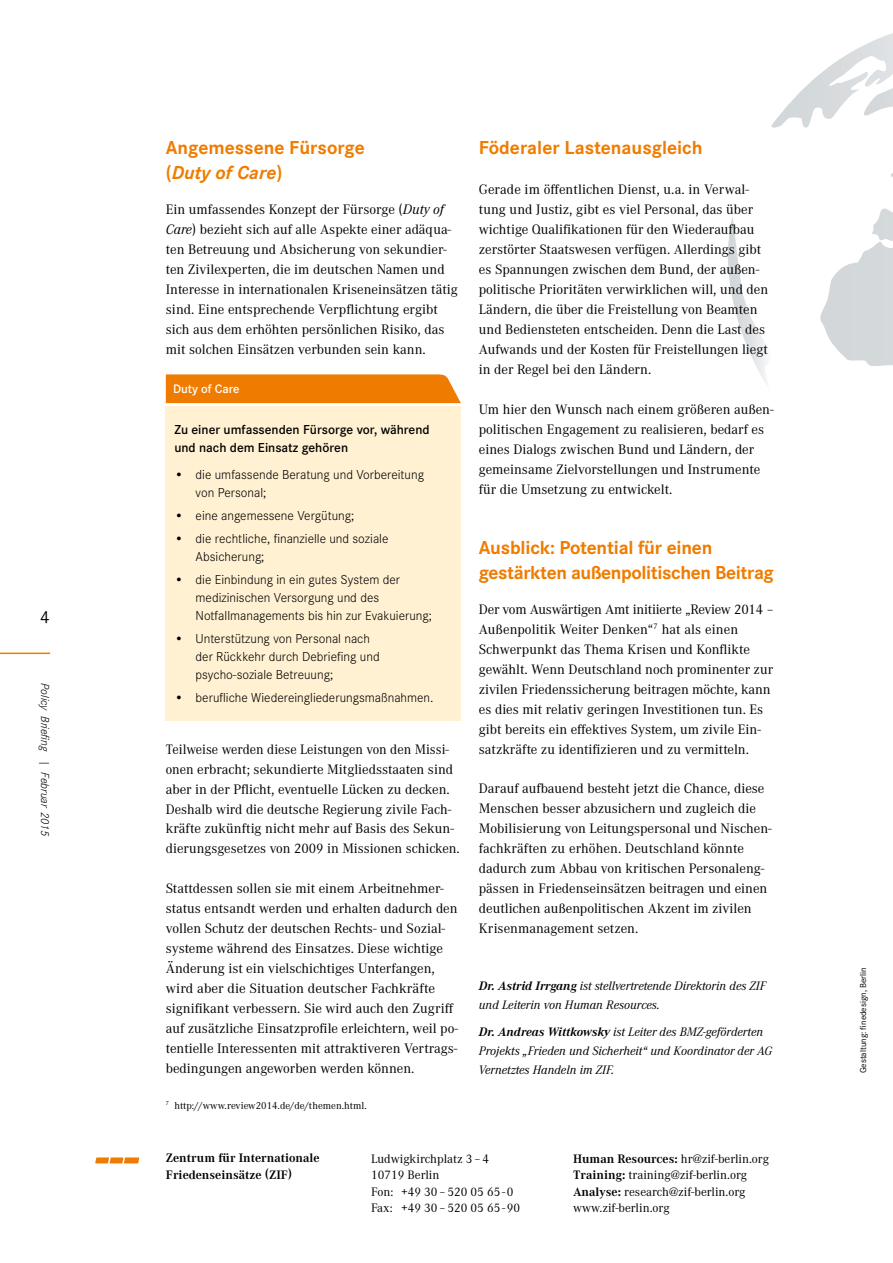
<style>
.page{position:relative;width:893px;height:1263px;background:#fff}
.page>*{position:absolute;margin:0;border:0;box-sizing:border-box;transform-origin:0 0}
.t1{font:700 19.5px/25.5px "Corporate S";letter-spacing:-.01em;color:#ef7c00}
.t2{font:18px "Corporate S";color:#000}
.t3{font:14.25px/20px "Corporate A";color:#000}
.t4{font:300 13.5px/18px "Corporate S";color:#000}
.t5{font:600 13.5px/18px "Corporate S";color:#000}
.t6{font:italic 12.75px/18.8px "Corporate A";color:#000}
.t7{font:12.75px/16.5px "Corporate A";color:#000}
.t8{font:700 12.75px/16.5px "Corporate A";color:#000}
.t9{font:600 12.75px "Corporate S";letter-spacing:-.005em;color:#fff}
.t10{font:italic 300 12px "Corporate S";color:#000}
.t11{font:10.5px "Corporate A";color:#000}
.t12{font:9px "Corporate S";color:#000}
.s1{font-style:italic}
.s2{font-weight:700}
</style>
<div class="page">
<hr style="left:0;top:653px;width:50px;height:1px;background:#ef7c00">
<svg style="left:95px;top:1157px;width:44px;height:6px"></svg>
<svg style="left:820px;top:209px;width:73px;height:157px"></svg>
<svg style="left:771px;top:33px;width:122px;height:95px"></svg>
<svg style="left:728px;top:217px;width:38px;height:166px"></svg>
<div style="left:166px;top:374px;width:295px;height:29px;background:#ef7c00"></div>
<div style="left:166px;top:407px;width:295px;height:314px;background:#fff1d2"></div>
<p class="t2" style="left:40px;top:606px;width:11px">4</p>
<p class="t10" style="left:53px;top:683px;width:154px;rotate:90deg">Policy Briefing | Februar 2015</p>
<h1 class="t1" style="left:166px;top:134px;width:200px">Angemessene Fürsorge (<span class="s1">Duty of Care</span>)</h1>
<p class="t3" style="left:166px;top:199px;width:293px">Ein umfassendes Konzept der Fürsorge (<span class="s1">Duty of Care</span>) bezieht sich auf alle Aspekte einer adäqua&shy;ten Betreuung und Absicherung von sekundier&shy;ten Zivilexperten, die im deutschen Namen und Interesse in internationalen Kriseneinsätzen tätig sind. Eine entsprechende Verpflichtung ergibt sich aus dem erhöhten persönlichen Risiko, das mit solchen Einsätzen verbunden sein kann.</p>
<p class="t9" style="left:173px;top:380px;width:68px">Duty of Care</p>
<p class="t5" style="left:174px;top:420px;width:257px">Zu einer umfassenden Fürsorge vor, während und nach dem Einsatz gehören</p>
<p class="t4" style="left:196px;top:465px;width:230px;text-indent:-21px">• die umfassende Beratung und Vorbereitung von Personal;</p>
<p class="t4" style="left:174px;top:506px;width:181px">• eine angemessene Vergütung;</p>
<p class="t4" style="left:196px;top:529px;width:194px;text-indent:-21px">• die rechtliche, finanzielle und soziale<br>Absicherung;</p>
<p class="t4" style="left:196px;top:570px;width:238px;text-indent:-21px">• die Einbindung in ein gutes System der medizinischen Versorgung und des<br>Notfallmanagements bis hin zur Evakuierung;</p>
<p class="t4" style="left:196px;top:629px;width:186px;text-indent:-21px">• Unterstützung von Personal nach der Rückkehr durch Debriefing und psycho-soziale Betreuung;</p>
<p class="t4" style="left:174px;top:688px;width:261px">• berufliche Wiedereingliederungsmaßnahmen.</p>
<p class="t3" style="left:166px;top:738px;width:295px">Teilweise werden diese Leistungen von den Missi&shy;onen erbracht; sekundierte Mitgliedsstaaten sind aber in der Pflicht, eventuelle Lücken zu decken.<br>Deshalb wird die deutsche Regierung zivile Fach&shy;kräfte zukünftig nicht mehr auf Basis des Sekun&shy;dierungsgesetzes von 2009 in Missionen schicken.</p>
<p class="t3" style="left:166px;top:878px;width:294px">Stattdessen sollen sie mit einem Arbeitnehmer&shy;status entsandt werden und erhalten dadurch den vollen Schutz der deutschen Rechts- und Sozial&shy;systeme während des Einsatzes. Diese wichtige Änderung ist ein vielschichtiges Unterfangen, wird aber die Situation deutscher Fachkräfte signifikant verbessern. Sie wird auch den Zugriff auf zusätzliche Einsatzprofile erleichtern, weil po&shy;tentielle Interessenten mit attraktiveren Vertrags&shy;bedingungen angeworben werden können.</p>
<p class="t11" style="left:166px;top:1098px;width:202px"><sup>7</sup> http://www.review2014.de/de/themen.html.</p>
<h1 class="t1" style="left:479px;top:134px;width:225px">Föderaler Lastenausgleich</h1>
<p class="t3" style="left:479px;top:179px;width:291px">Gerade im öffentlichen Dienst, u.a. in Verwal&shy;tung und Justiz, gibt es viel Personal, das über wichtige Qualifikationen für den Wiederaufbau zerstörter Staatswesen verfügen. Allerdings gibt es Spannungen zwischen dem Bund, der außen&shy;politische Prioritäten verwirklichen will, und den Ländern, die über die Freistellung von Beamten und Bediensteten entscheiden. Denn die Last des Aufwands und der Kosten für Freistellungen liegt in der Regel bei den Ländern.</p>
<p class="t3" style="left:479px;top:398px;width:296px">Um hier den Wunsch nach einem größeren außen&shy;politischen Engagement zu realisieren, bedarf es eines Dialogs zwischen Bund und Ländern, der gemeinsame Zielvorstellungen und Instrumente für die Umsetzung zu entwickelt.</p>
<h1 class="t1" style="left:479px;top:534px;width:297px">Ausblick: Potential für einen gestärkten außenpolitischen Beitrag</h1>
<p class="t3" style="left:479px;top:598px;width:296px">Der vom Auswärtigen Amt initiierte „Review 2014 – Außenpolitik Weiter Denken“<sup>7</sup> hat als einen Schwerpunkt das Thema Krisen und Konflikte gewählt. Wenn Deutschland noch prominenter zur zivilen Friedenssicherung beitragen möchte, kann es dies mit relativ geringen Investitionen tun. Es gibt bereits ein effektives System, um zivile Ein&shy;satzkräfte zu identifizieren und zu vermitteln.</p>
<p class="t3" style="left:479px;top:778px;width:294px">Darauf aufbauend besteht jetzt die Chance, diese Menschen besser abzusichern und zugleich die Mobilisierung von Leitungspersonal und Nischen&shy;fachkräften zu erhöhen. Deutschland könnte dadurch zum Abbau von kritischen Personaleng&shy;pässen in Friedenseinsätzen beitragen und einen deutlichen außenpolitischen Akzent im zivilen Krisenmanagement setzen.</p>
<p class="t6" style="left:479px;top:976px;width:289px"><span class="s2">Dr. Astrid Irrgang</span> ist stellvertretende Direktorin des ZIF und Leiterin von Human Resources.</p>
<p class="t6" style="left:479px;top:1022px;width:295px"><span class="s2">Dr. Andreas Wittkowsky</span> ist Leiter des BMZ-geförderten<br>Projekts „Frieden und Sicherheit“ und Koordinator der AG<br>Vernetztes Handeln im ZIF.</p>
<p class="t8" style="left:166px;top:1149px;width:155px">Zentrum für Internationale<br>Friedenseinsätze (ZIF)</p>
<p class="t7" style="left:573px;top:1150px;width:198px"><span class="s2">Human Resources:</span> hr@zif-berlin.org <span class="s2">Training:</span> training@zif-berlin.org <span class="s2">Analyse:</span> research@zif-berlin.org www.zif-berlin.org</p>
<p class="t7" style="left:371px;top:1150px;width:151px">Ludwigkirchplatz 3 – 4<br>10719 Berlin<br>Fon: +49 30 – 520 05 65 - 0<br>Fax: +49 30 – 520 05 65 - 90</p>
<p class="t12" style="left:857px;top:1073px;width:108px;rotate:-90deg">Gestaltung: finedesign, Berlin</p>
</div>
